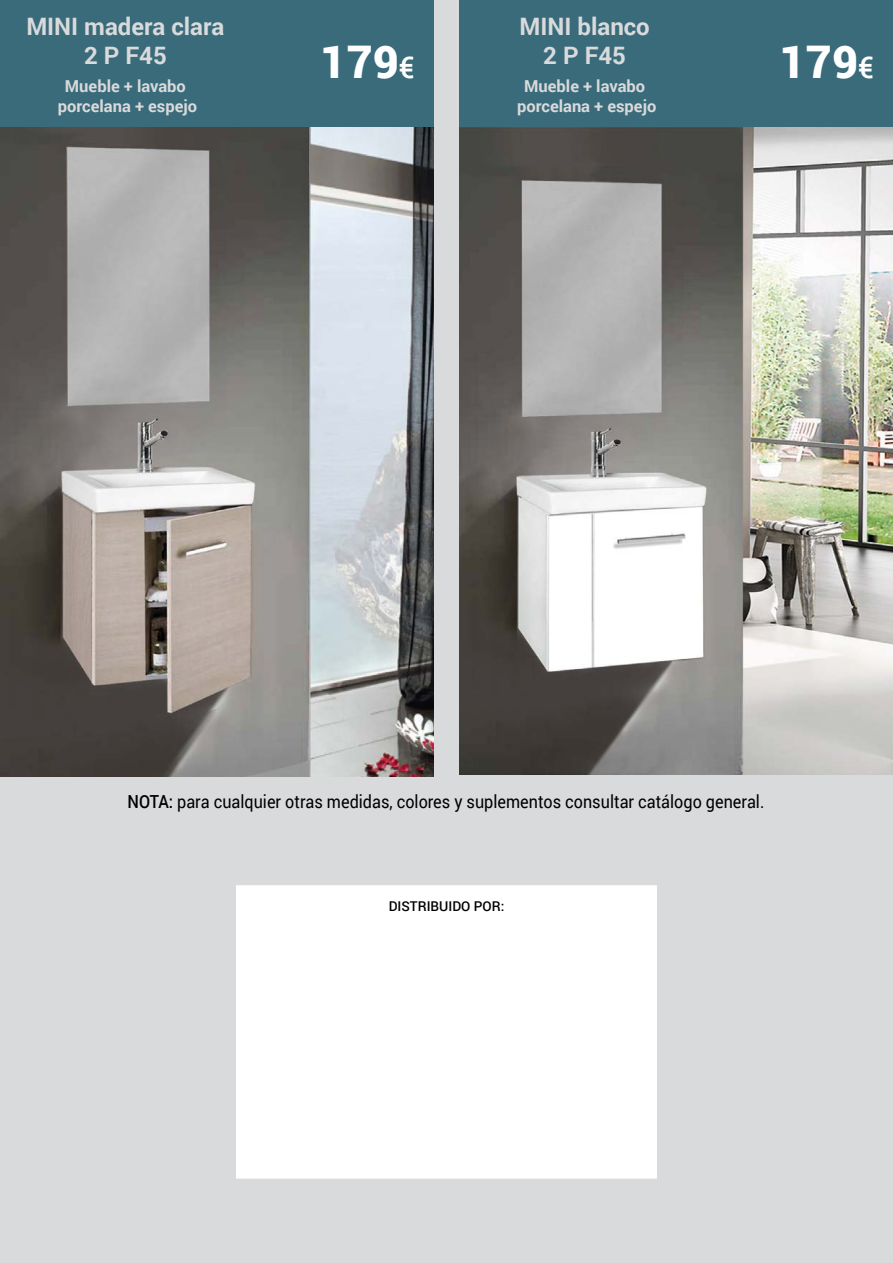
<style>
.page{position:relative;width:893px;height:1263px;background:#d9dadb}
.page>*{position:absolute;margin:0;border:0;box-sizing:border-box;transform-origin:0 0}
.t1{font:900 45px "Roboto";color:#fff}
.t2{font:700 24px/28.8px "Roboto";color:#d9dadb;text-align:center}
.t3{font:18px "Roboto";color:#000;scale:.9 1}
.t4{font:700 16.5px/19.8px "Roboto";color:#d9dadb;text-align:center}
.t5{font:500 13.5px "Roboto";color:#000}
.s1{font-weight:500;font-size:30px}
.s2{font-weight:500}
</style>
<div class="page">
<div style="left:0;top:0;width:434px;height:128px;background:#3a6b7b"></div>
<div style="left:459px;top:0;width:434px;height:128px;background:#3a6b7b"></div>
<img style="left:0;top:128px;width:434px;height:648px">
<img style="left:459px;top:128px;width:434px;height:647px">
<div style="left:236px;top:885px;width:421px;height:294px;background:#fff"></div>
<h2 class="t2" style="left:26px;top:11px;width:200px">MINI madera clara<br>2 P F45</h2>
<p class="t4" style="left:58px;top:76px;width:141px">Mueble + lavabo porcelana + espejo</p>
<h2 class="t2" style="left:519px;top:11px;width:132px">MINI blanco<br>2 P F45</h2>
<p class="t4" style="left:517px;top:76px;width:141px">Mueble + lavabo porcelana + espejo</p>
<h1 class="t1" style="left:321px;top:30px;width:96px">179<span class="s1">€</span></h1>
<h1 class="t1" style="left:780px;top:30px;width:96px">179<span class="s1">€</span></h1>
<p class="t3" style="left:128px;top:789px;width:709px"><span class="s2">NOTA:</span> para cualquier otras medidas, colores y suplementos consultar catálogo general.</p>
<p class="t5" style="left:389px;top:896px;width:117px">DISTRIBUIDO POR:</p>
</div>
